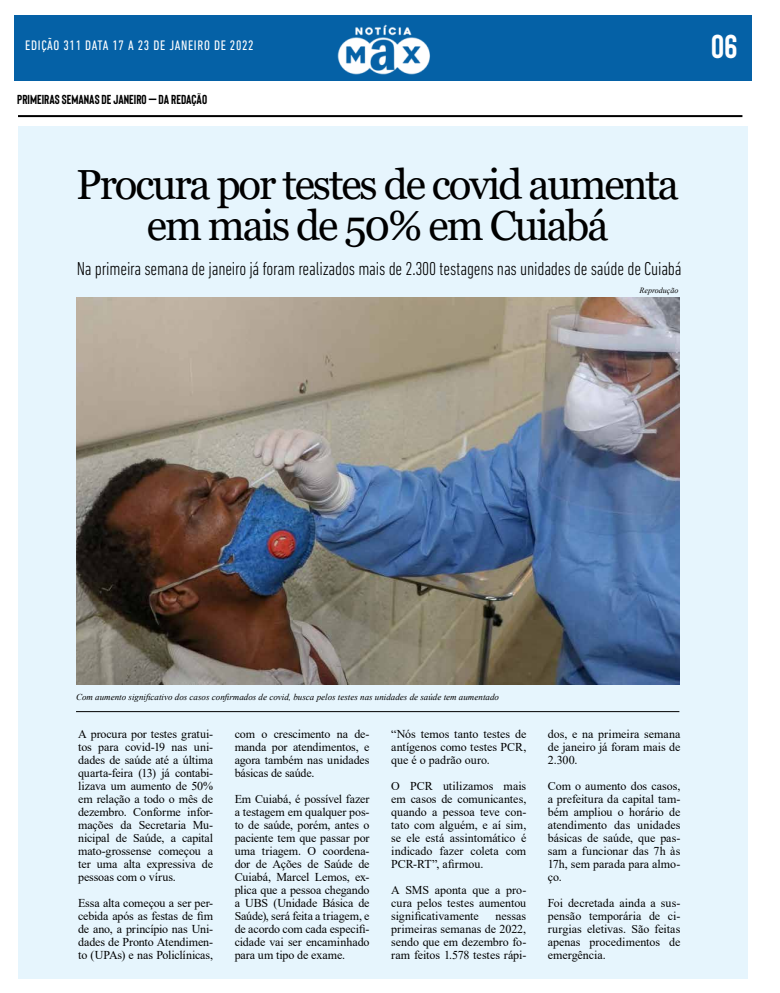
<style>
.page{position:relative;width:780px;height:993px;background:#fff}
.page>*{position:absolute;margin:0;border:0;box-sizing:border-box;transform-origin:0 0}
.t1{font:42px/41px "Georgia";letter-spacing:-.05em;color:#000;text-align:center}
.t2{font:700 33px "Bison";color:#fff}
.t3{font:300 condensed 19px "DIN Next LT Pro";letter-spacing:-.01em;color:#000}
.t4{font:condensed 14px "DIN Next LT Pro";letter-spacing:.05em;color:#fff}
.t5{font:700 13px "Bison";color:#000}
.t6{font:12px/13px "Times New Roman";letter-spacing:-.005em;color:#000;text-align:justify}
.t7{font:italic 9px "Times New Roman";color:#000}
.t8{font:italic 8px "Times New Roman";color:#000}
</style>
<div class="page">
<div style="left:18px;top:126px;width:729px;height:852px;background:#e6f5fd"></div>
<div style="left:14px;top:15px;width:737px;height:66px;background:#0561a6"></div>
<img style="left:337px;top:24px;width:93px;height:51px">
<hr style="left:18px;top:115px;width:724px;height:2px;background:#000">
<img style="left:76px;top:297px;width:603px;height:387px">
<hr style="left:76px;top:710px;width:603px;height:1px;background:#000">
<p class="t4" style="left:25px;top:38px;width:230px">EDIÇÃO 311 DATA 17 A 23 DE JANEIRO DE 2022</p>
<p class="t5" style="left:17px;top:92px;width:191px">PRIMEIRAS SEMANAS DE JANEIRO – DA REDAÇÃO</p>
<h1 class="t1" style="left:76px;top:165px;width:604px">Procura por testes de covid aumenta em mais de 50% em Cuiabá</h1>
<p class="t8" style="left:639px;top:284px;width:40px">Reprodução</p>
<h3 class="t3" style="left:77px;top:258px;width:606px">Na primeira semana de janeiro já foram realizados mais de 2.300 testagens nas unidades de saúde de Cuiabá</h3>
<h2 class="t2" style="left:711px;top:29px;width:27px">06</h2>
<p class="t7" style="left:76px;top:691px;width:424px">Com aumento significativo dos casos confirmados de covid, busca pelos testes nas unidades de saúde tem aumentado</p>
<p class="t6" style="left:78px;top:726px;width:136px">A procura por testes gratui&shy;tos para covid-19 nas uni&shy;dades de saúde até a última quarta-feira (13) já contabi&shy;lizava um aumento de 50% em relação a todo o mês de dezembro. Conforme infor&shy;mações da Secretaria Mu&shy;nicipal de Saúde, a capital mato-grossense começou a ter uma alta expressiva de pessoas com o vírus.</p>
<p class="t6" style="left:78px;top:895px;width:136px">Essa alta começou a ser per&shy;cebida após as festas de fim de ano, a princípio nas Uni&shy;dades de Pronto Atendimen&shy;to (UPAs) e nas Policlínicas,</p>
<p class="t6" style="left:235px;top:726px;width:136px">com o crescimento na de&shy;manda por atendimentos, e agora também nas unidades básicas de saúde.</p>
<p class="t6" style="left:235px;top:791px;width:136px">Em Cuiabá, é possível fazer a testagem em qualquer pos&shy;to de saúde, porém, antes o paciente tem que passar por uma triagem. O coordena&shy;dor de Ações de Saúde de Cuiabá, Marcel Lemos, ex&shy;plica que a pessoa chegando a UBS (Unidade Básica de Saúde), será feita a triagem, e de acordo com cada especifi&shy;cidade vai ser encaminhado para um tipo de exame.</p>
<p class="t6" style="left:391px;top:726px;width:137px">“Nós temos tanto testes de antígenos como testes PCR, que é o padrão ouro.</p>
<p class="t6" style="left:391px;top:778px;width:137px">O PCR utilizamos mais em casos de comunicantes, quando a pessoa teve con&shy;tato com alguém, e aí sim, se ele está assintomático é indicado fazer coleta com PCR-RT”, afirmou.</p>
<p class="t6" style="left:391px;top:882px;width:136px">A SMS aponta que a pro&shy;cura pelos testes aumentou significativamente</p>
<p class="t6" style="left:391px;top:908px;width:136px;text-indent:104px">nessas primeiras semanas de 2022, sendo que em dezembro fo&shy;ram feitos 1.578 testes rápi-</p>
<p class="t6" style="left:547px;top:726px;width:134px">dos, e na primeira semana de janeiro já foram mais de 2.300.</p>
<p class="t6" style="left:547px;top:778px;width:134px">Com o aumento dos casos, a prefeitura da capital tam&shy;bém ampliou o horário de atendimento das unidades básicas de saúde, que pas&shy;sam a funcionar das 7h às 17h, sem parada para almo&shy;ço.</p>
<p class="t6" style="left:547px;top:895px;width:134px">Foi decretada ainda a sus&shy;pensão temporária de ci&shy;rurgias eletivas. São feitas apenas procedimentos de emergência.</p>
</div>
